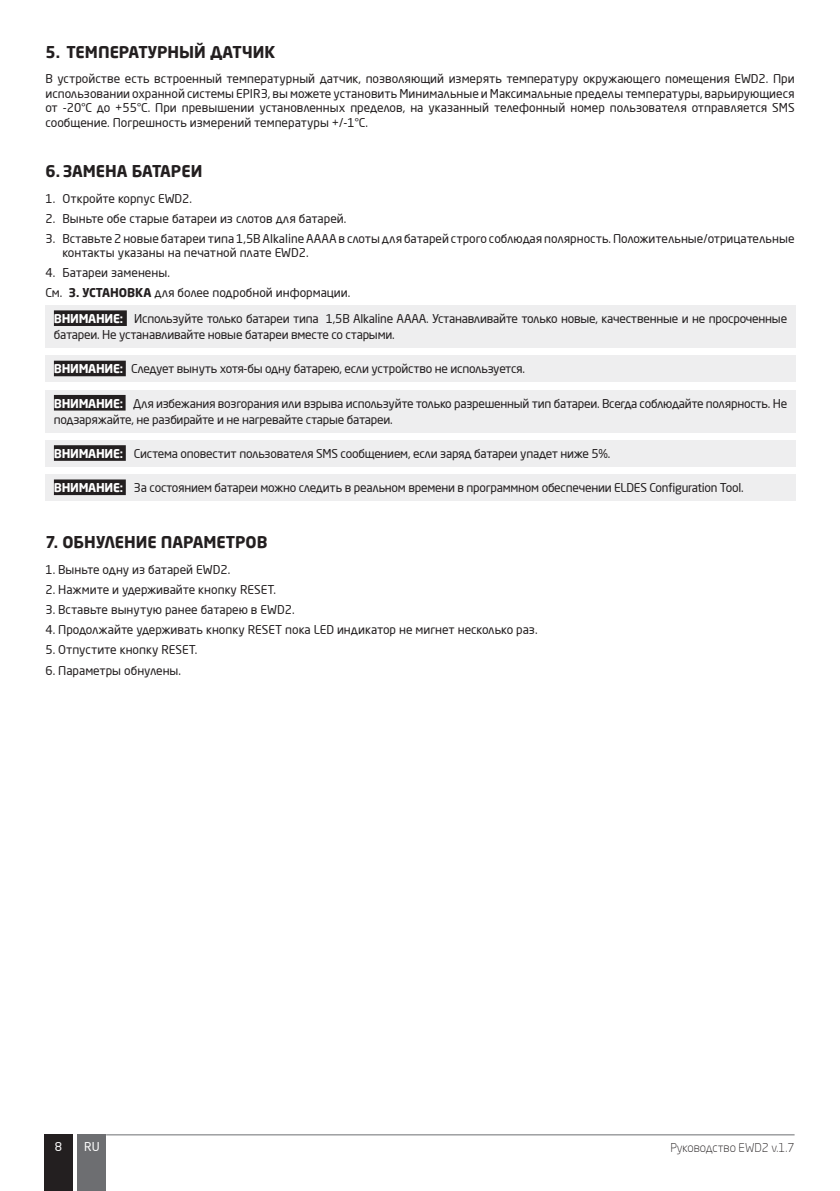
<style>
.page{position:relative;width:840px;height:1191px;background:#fff}
.page>*{position:absolute;margin:0;border:0;box-sizing:border-box;transform-origin:0 0}
.t1{font:700 16px "Neo Sans Pro";color:#231f20}
.t2{font:12px/14.4px "Neo Sans Pro";letter-spacing:-.02em;color:#231f20}
.t3{font:12px/14.4px "Neo Sans Pro";color:#231f20}
.t4{font:300 12px "Neo Sans Pro";color:#231f20}
.t5{font:12px "Neo Sans Pro";color:#fff}
.s1{font-weight:700}
.s2{font-weight:700;color:#fff}
</style>
<div class="page">
<div style="left:44px;top:1134px;width:29px;height:57px;background:#231f20"></div>
<div style="left:78px;top:1134px;width:28px;height:57px;background:#6d6e71"></div>
<hr style="left:106px;top:1134px;width:688px;height:1px;background:#6d6e71">
<div style="left:45px;top:305px;width:750px;height:43px;background:#eeeeef"></div>
<div style="left:54px;top:310px;width:73px;height:16px;background:#231f20"></div>
<div style="left:45px;top:356px;width:750px;height:26px;background:#eeeeef"></div>
<div style="left:54px;top:361px;width:72px;height:15px;background:#231f20"></div>
<div style="left:45px;top:390px;width:750px;height:42px;background:#eeeeef"></div>
<div style="left:54px;top:395px;width:71px;height:15px;background:#231f20"></div>
<div style="left:45px;top:440px;width:750px;height:26px;background:#eeeeef"></div>
<div style="left:54px;top:445px;width:72px;height:16px;background:#231f20"></div>
<div style="left:45px;top:474px;width:750px;height:27px;background:#eeeeef"></div>
<div style="left:54px;top:479px;width:72px;height:16px;background:#231f20"></div>
<h1 class="t1" style="left:45px;top:41px;width:231px">5. ТЕМПЕРАТУРНЫЙ ДАТЧИК</h1>
<p class="t2" style="left:45px;top:72px;width:750px;text-align:justify">В устройстве есть встроенный температурный датчик, позволяющий измерять температуру окружающего помещения EWD2. При использовании охранной системы EPIR3, вы можете установить Минимальные и Максимальные пределы температуры, варьирующиеся от -20°C до +55°C. При превышении установленных пределов, на указанный телефонный номер пользователя отправляется SMS сообщение. Погрешность измерений температуры +/-1°C.</p>
<h1 class="t1" style="left:45px;top:161px;width:158px">6. ЗАМЕНА БАТАРЕИ</h1>
<p class="t3" style="left:45px;top:191px;width:148px">1. Откройте корпус EWD2.</p>
<p class="t3" style="left:45px;top:211px;width:302px">2. Выньте обе старые батареи из слотов для батарей.</p>
<p class="t3" style="left:62px;top:231px;width:733px;text-indent:-17px">3. Вставьте 2 новые батареи типа 1,5В Alkaline AAAA в слоты для батарей строго соблюдая полярность. Положительные/отрицательные контакты указаны на печатной плате EWD2.</p>
<p class="t3" style="left:45px;top:263px;width:306px;line-height:20px">4. Батареи заменены.<br>См. <span class="s1">3. УСТАНОВКА</span> для более подробной информации.</p>
<p class="t2" style="left:54px;top:310px;width:734px;line-height:16px"><span class="s2">ВНИМАНИЕ:</span> Используйте только батареи типа 1,5В Alkaline AAAA. Устанавливайте только новые, качественные и не просроченные батареи. Не устанавливайте новые батареи вместе со старыми.</p>
<p class="t2" style="left:54px;top:362px;width:472px"><span class="s2">ВНИМАНИЕ:</span> Следует вынуть хотя-бы одну батарею, если устройство не используется.</p>
<p class="t2" style="left:54px;top:395px;width:734px;line-height:16px"><span class="s2">ВНИМАНИЕ:</span> Для избежания возгорания или взры ва используйте только разрешенный тип батареи. Всегда соблюдайте полярность. Не подзаряжайте, не разбирайте и не нагревайте старые батареи.</p>
<p class="t2" style="left:54px;top:446px;width:557px"><span class="s2">ВНИМАНИЕ:</span> Система оповестит пользователя SMS сообщением, если заряд батареи упадет ниже 5%.</p>
<p class="t2" style="left:54px;top:480px;width:690px"><span class="s2">ВНИМАНИЕ:</span> За состоянием батареи можно следить в реальном времени в программном обеспечении ELDES Configuration Tool.</p>
<h1 class="t1" style="left:45px;top:532px;width:223px">7. ОБНУЛЕНИЕ ПАРАМЕТРОВ</h1>
<p class="t3" style="left:45px;top:562px;width:186px">1. Выньте одну из батарей EWD2.</p>
<p class="t3" style="left:45px;top:582px;width:232px">2. Нажмите и удерживайте кнопку RESET.</p>
<p class="t3" style="left:45px;top:602px;width:250px">3. Вставьте вынутую ранее батарею в EWD2.</p>
<p class="t3" style="left:45px;top:622px;width:493px">4. Продолжайте удерживать кнопку RESET пока LED индикатор не мигнет несколько раз.</p>
<p class="t3" style="left:45px;top:642px;width:153px">5. Отпустите кнопку RESET.</p>
<p class="t3" style="left:45px;top:662px;width:137px">6. Параметры обнулены.</p>
<p class="t5" style="left:55px;top:1139px;width:9px">8</p>
<p class="t5" style="left:84px;top:1140px;width:17px">RU</p>
<p class="t4" style="left:670px;top:1140px;width:125px">Руководство EWD2 v.1.7</p>
</div>
